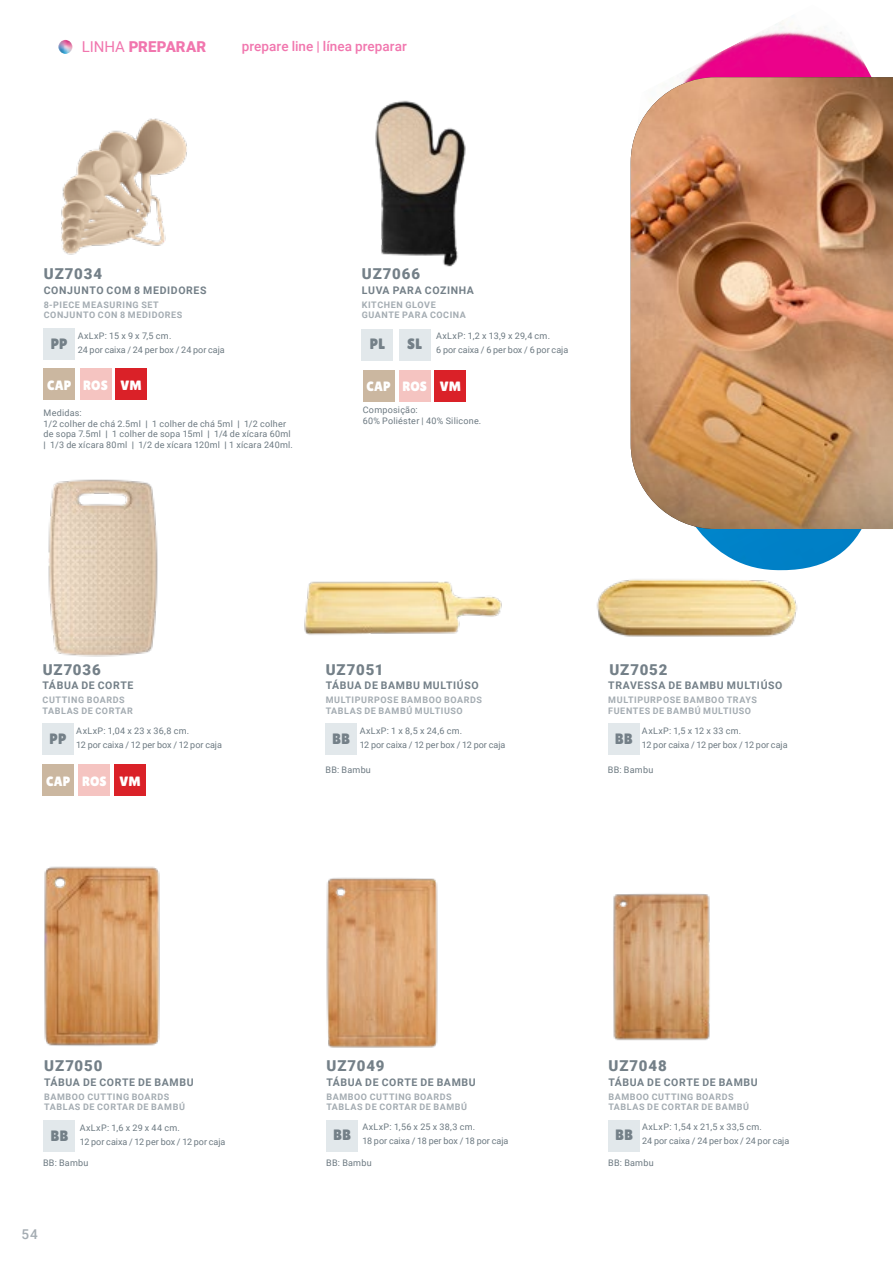
<style>
.page{position:relative;width:893px;height:1263px;background:#fff}
.page>*{position:absolute;margin:0;border:0;box-sizing:border-box;transform-origin:0 0}
.Referencia{font:900 15px "Roboto";letter-spacing:.06em;color:#748088}
.Bloco_de_Cores{font:15px "Lilita One";letter-spacing:.01em;color:#748088}
.t1{font:900 15px "Roboto";letter-spacing:.005em;color:#f176ae}
.t2{font:500 13.5px "Roboto";color:#f176ae}
.Bloco_de_Cores-2{font:13.5px "Lilita One";letter-spacing:.005em;color:#fff}
.t3{font:500 13.5px "Roboto";color:#a4acb2}
.Item{font:700 10.5px "Roboto";letter-spacing:.06em;color:#748088}
.Medidas___Infos{font:9px/10.8px "Roboto";letter-spacing:.02em;color:#6c7981}
.Tradução{font:700 9px "Roboto";letter-spacing:.065em;color:#a4acb2}
.Medidas___Infos-2{font:9px "Roboto";color:#6c7981}
.s1{font-weight:400}
.s2{font-weight:700}
</style>
<div class="page">
<img style="left:630px;top:20px;width:242px;height:547px">
<div style="left:80px;top:369px;width:31px;height:31px;background:#f5c4c1"></div>
<div style="left:115px;top:369px;width:32px;height:31px;background:#da2128"></div>
<div style="left:44px;top:369px;width:31px;height:31px;background:#cbb7a0"></div>
<div style="left:42px;top:724px;width:32px;height:31px;background:#e2e8eb"></div>
<div style="left:44px;top:328px;width:31px;height:32px;background:#e2e8eb"></div>
<div style="left:608px;top:1120px;width:32px;height:31px;background:#e2e8eb"></div>
<div style="left:326px;top:1120px;width:32px;height:31px;background:#e2e8eb"></div>
<img style="left:613px;top:893px;width:97px;height:148px">
<img style="left:326px;top:877px;width:112px;height:171px">
<div style="left:44px;top:1120px;width:31px;height:32px;background:#e2e8eb"></div>
<div style="left:79px;top:764px;width:31px;height:32px;background:#f5c4c1"></div>
<div style="left:114px;top:764px;width:32px;height:32px;background:#da2128"></div>
<div style="left:42px;top:764px;width:32px;height:32px;background:#cbb7a0"></div>
<img style="left:44px;top:866px;width:116px;height:180px">
<img style="left:48px;top:479px;width:110px;height:178px">
<div style="left:608px;top:724px;width:31px;height:31px;background:#e2e8eb"></div>
<div style="left:325px;top:724px;width:32px;height:31px;background:#e2e8eb"></div>
<img style="left:61px;top:118px;width:126px;height:137px">
<img style="left:631px;top:77px;width:262px;height:452px">
<div style="left:362px;top:329px;width:31px;height:31px;background:#e2e8eb"></div>
<div style="left:399px;top:329px;width:31px;height:31px;background:#e2e8eb"></div>
<img style="left:375px;top:100px;width:91px;height:167px">
<div style="left:399px;top:370px;width:32px;height:31px;background:#f5c4c1"></div>
<div style="left:434px;top:370px;width:32px;height:31px;background:#da2128"></div>
<div style="left:363px;top:370px;width:31px;height:31px;background:#cbb7a0"></div>
<img style="left:304px;top:581px;width:198px;height:54px">
<img style="left:596px;top:566px;width:215px;height:71px">
<img style="left:58px;top:40px;width:14px;height:14px;border-radius:7px">
<h1 class="t1" style="left:82px;top:36px;width:126px"><span class="s1">LINHA</span> PREPARAR</h1>
<h2 class="t2" style="left:242px;top:37px;width:166px">prepare line | línea preparar</h2>
<p class="Referencia" style="left:44px;top:264px;width:60px">UZ7034</p>
<p class="Referencia" style="left:362px;top:263px;width:60px">UZ7066</p>
<p class="Item" style="left:44px;top:283px;width:164px">CONJUNTO COM 8 MEDIDORES</p>
<p class="Tradução" style="left:44px;top:298px;width:117px">8-PIECE MEASURING SET</p>
<p class="Tradução" style="left:44px;top:309px;width:140px">CONJUNTO CON 8 MEDIDORES</p>
<p class="Item" style="left:362px;top:283px;width:114px">LUVA PARA COZINHA</p>
<p class="Tradução" style="left:362px;top:299px;width:75px">KITCHEN GLOVE</p>
<p class="Tradução" style="left:362px;top:309px;width:106px">GUANTE PARA COCINA</p>
<p class="Bloco_de_Cores" style="left:51px;top:335px;width:19px">PP</p>
<p class="Medidas___Infos" style="left:78px;top:330px;width:95px">AxLxP: 15 x 9 x 7,5 cm.</p>
<p class="Medidas___Infos-2" style="left:78px;top:343px;width:149px">24 por caixa / 24 per box / 24 por caja</p>
<p class="Bloco_de_Cores" style="left:370px;top:335px;width:17px">PL</p>
<p class="Bloco_de_Cores" style="left:407px;top:335px;width:16px">SL</p>
<p class="Medidas___Infos" style="left:436px;top:330px;width:115px">AxLxP: 1,2 x 13,9 x 29,4 cm.</p>
<p class="Medidas___Infos-2" style="left:436px;top:344px;width:134px">6 por caixa / 6 per box / 6 por caja</p>
<p class="Bloco_de_Cores-2" style="left:47px;top:377px;width:26px">CAP</p>
<p class="Bloco_de_Cores-2" style="left:83px;top:377px;width:26px">ROS</p>
<p class="Bloco_de_Cores-2" style="left:121px;top:377px;width:23px">VM</p>
<p class="Bloco_de_Cores-2" style="left:366px;top:378px;width:26px">CAP</p>
<p class="Bloco_de_Cores-2" style="left:402px;top:378px;width:26px">ROS</p>
<p class="Bloco_de_Cores-2" style="left:440px;top:378px;width:23px">VM</p>
<p class="Medidas___Infos" style="left:44px;top:407px;width:40px">Medidas:</p>
<p class="Medidas___Infos" style="left:44px;top:418px;width:251px">1/2 colher de chá 2.5ml <span class="s2">|</span> 1 colher de chá 5ml <span class="s2">|</span> 1/2 colher de sopa 7.5ml <span class="s2">|</span> 1 colher de sopa 15ml <span class="s2">|</span> 1/4 de xícara 60ml <span class="s2">|</span> 1/3 de xícara 80ml <span class="s2">|</span> 1/2 de xícara 120ml <span class="s2">|</span> 1 xícara 240ml.</p>
<p class="Medidas___Infos" style="left:363px;top:404px;width:56px">Composição:</p>
<p class="Medidas___Infos" style="left:363px;top:415px;width:120px">60% Poliéster | 40% Silicone.</p>
<p class="Referencia" style="left:43px;top:659px;width:60px">UZ7036</p>
<p class="Referencia" style="left:326px;top:659px;width:59px">UZ7051</p>
<p class="Referencia" style="left:609px;top:659px;width:59px">UZ7052</p>
<p class="Item" style="left:43px;top:678px;width:92px">TÁBUA DE CORTE</p>
<p class="Tradução" style="left:43px;top:694px;width:84px">CUTTING BOARDS</p>
<p class="Tradução" style="left:43px;top:704px;width:92px">TABLAS DE CORTAR</p>
<p class="Item" style="left:326px;top:678px;width:154px">TÁBUA DE BAMBU MULTIÚSO</p>
<p class="Tradução" style="left:326px;top:694px;width:158px">MULTIPURPOSE BAMBOO BOARDS</p>
<p class="Tradução" style="left:326px;top:704px;width:139px">TABLAS DE BAMBÚ MULTIUSO</p>
<p class="Item" style="left:608px;top:678px;width:176px">TRAVESSA DE BAMBU MULTIÚSO</p>
<p class="Tradução" style="left:608px;top:694px;width:150px">MULTIPURPOSE BAMBOO TRAYS</p>
<p class="Tradução" style="left:608px;top:704px;width:144px">FUENTES DE BAMBÚ MULTIUSO</p>
<p class="Bloco_de_Cores" style="left:50px;top:730px;width:19px">PP</p>
<p class="Medidas___Infos" style="left:76px;top:725px;width:114px">AxLxP: 1,04 x 23 x 36,8 cm.</p>
<p class="Medidas___Infos-2" style="left:76px;top:738px;width:147px">12 por caixa / 12 per box / 12 por caja</p>
<p class="Bloco_de_Cores" style="left:332px;top:730px;width:19px">BB</p>
<p class="Medidas___Infos" style="left:360px;top:725px;width:104px">AxLxP: 1 x 8,5 x 24,6 cm.</p>
<p class="Medidas___Infos-2" style="left:360px;top:738px;width:147px">12 por caixa / 12 per box / 12 por caja</p>
<p class="Bloco_de_Cores" style="left:615px;top:730px;width:19px">BB</p>
<p class="Medidas___Infos" style="left:642px;top:725px;width:101px">AxLxP: 1,5 x 12 x 33 cm.</p>
<p class="Medidas___Infos-2" style="left:642px;top:738px;width:147px">12 por caixa / 12 per box / 12 por caja</p>
<p class="Medidas___Infos" style="left:325px;top:764px;width:47px">BB: Bambu</p>
<p class="Medidas___Infos" style="left:608px;top:764px;width:47px">BB: Bambu</p>
<p class="Bloco_de_Cores-2" style="left:46px;top:773px;width:26px">CAP</p>
<p class="Bloco_de_Cores-2" style="left:82px;top:773px;width:26px">ROS</p>
<p class="Bloco_de_Cores-2" style="left:119px;top:773px;width:23px">VM</p>
<p class="Referencia" style="left:44px;top:1055px;width:60px">UZ7050</p>
<p class="Referencia" style="left:327px;top:1055px;width:59px">UZ7049</p>
<p class="Referencia" style="left:609px;top:1055px;width:60px">UZ7048</p>
<p class="Item" style="left:44px;top:1075px;width:151px">TÁBUA DE CORTE DE BAMBU</p>
<p class="Item" style="left:326px;top:1074px;width:151px">TÁBUA DE CORTE DE BAMBU</p>
<p class="Item" style="left:608px;top:1074px;width:151px">TÁBUA DE CORTE DE BAMBU</p>
<p class="Tradução" style="left:44px;top:1090px;width:127px">BAMBOO CUTTING BOARDS</p>
<p class="Tradução" style="left:44px;top:1101px;width:142px">TABLAS DE CORTAR DE BAMBÚ</p>
<p class="Tradução" style="left:326px;top:1090px;width:127px">BAMBOO CUTTING BOARDS</p>
<p class="Tradução" style="left:326px;top:1100px;width:142px">TABLAS DE CORTAR DE BAMBÚ</p>
<p class="Tradução" style="left:608px;top:1090px;width:127px">BAMBOO CUTTING BOARDS</p>
<p class="Tradução" style="left:608px;top:1100px;width:142px">TABLAS DE CORTAR DE BAMBÚ</p>
<p class="Bloco_de_Cores" style="left:50px;top:1127px;width:19px">BB</p>
<p class="Medidas___Infos" style="left:80px;top:1122px;width:102px">AxLxP: 1,6 x 29 x 44 cm.</p>
<p class="Medidas___Infos-2" style="left:80px;top:1135px;width:147px">12 por caixa / 12 per box / 12 por caja</p>
<p class="Bloco_de_Cores" style="left:333px;top:1126px;width:19px">BB</p>
<p class="Medidas___Infos" style="left:362px;top:1121px;width:114px">AxLxP: 1,56 x 25 x 38,3 cm.</p>
<p class="Medidas___Infos-2" style="left:362px;top:1134px;width:147px">18 por caixa / 18 per box / 18 por caja</p>
<p class="Bloco_de_Cores" style="left:615px;top:1126px;width:19px">BB</p>
<p class="Medidas___Infos" style="left:642px;top:1121px;width:121px">AxLxP: 1,54 x 21,5 x 33,5 cm.</p>
<p class="Medidas___Infos-2" style="left:642px;top:1134px;width:149px">24 por caixa / 24 per box / 24 por caja</p>
<p class="Medidas___Infos" style="left:43px;top:1156px;width:47px">BB: Bambu</p>
<p class="Medidas___Infos" style="left:326px;top:1156px;width:47px">BB: Bambu</p>
<p class="Medidas___Infos" style="left:608px;top:1156px;width:47px">BB: Bambu</p>
<h2 class="t3" style="left:21px;top:1224px;width:18px">54</h2>
</div>
